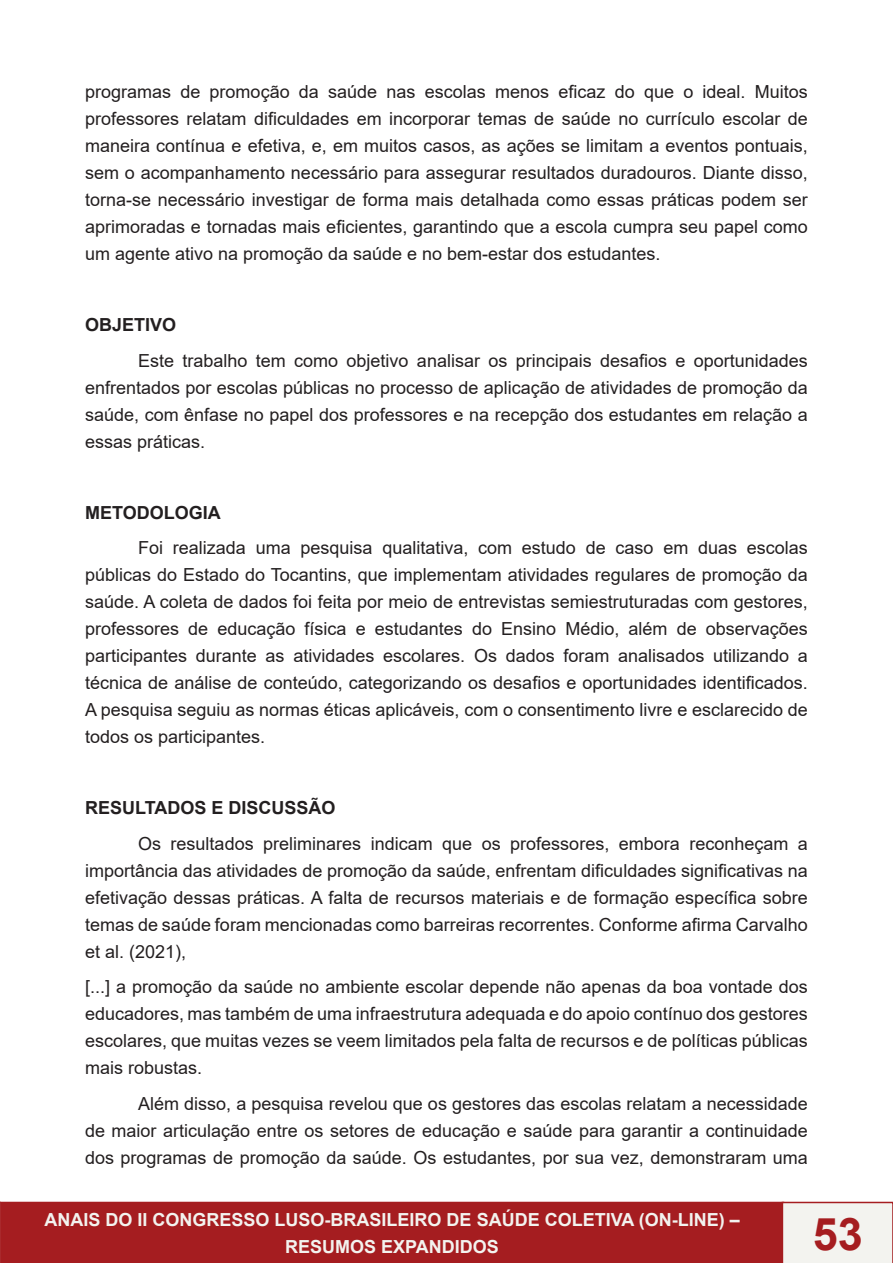
<style>
.page{position:relative;width:893px;height:1263px;background:#fff}
.page>*{position:absolute;margin:0;border:0;box-sizing:border-box;transform-origin:0 0}
.t1{font:700 45px "Arial";color:#a51d20}
.Normal__Web{font:18px/27px "Arial";color:#231f20;text-align:justify}
.t2{font:700 18px/27px "Arial";color:#f3f3ef;text-align:center}
.t3{font:700 18px "Arial";color:#231f20}
</style>
<div class="page">
<div style="left:1px;top:1202px;width:782px;height:60px;background:#a51d20"></div>
<div style="left:0;top:1202px;width:784px;height:61px;border:2px solid #a51d20"></div>
<svg style="left:0;top:1202px;width:1px;height:61px"></svg>
<div style="left:782px;top:1202px;width:111px;height:61px;background:#f3f3ef"></div>
<p class="Normal__Web" style="left:85px;top:78px;width:724px">programas de promoção da saúde nas escolas menos eficaz do que o ideal. Muitos professores relatam dificuldades em incorporar temas de saúde no currículo escolar de maneira contínua e efetiva, e, em muitos casos, as ações se limitam a eventos pontuais, sem o acompanhamento necessário para assegurar resultados duradouros. Diante disso, torna-se necessário investigar de forma mais detalhada como essas práticas podem ser aprimoradas e tornadas mais eficientes, garantindo que a escola cumpra seu papel como um agente ativo na promoção da saúde e no bem-estar dos estudantes.</p>
<p class="t3" style="left:85px;top:312px;width:93px">OBJETIVO</p>
<p class="Normal__Web" style="left:85px;top:347px;width:724px;text-indent:53px">Este trabalho tem como objetivo analisar os principais desafios e oportunidades enfrentados por escolas públicas no processo de aplicação de atividades de promoção da saúde, com ênfase no papel dos professores e na recepção dos estudantes em relação a essas práticas.</p>
<p class="t3" style="left:85px;top:500px;width:137px">METODOLOGIA</p>
<p class="Normal__Web" style="left:85px;top:534px;width:724px;text-indent:53px">Foi realizada uma pesquisa qualitativa, com estudo de caso em duas escolas públicas do Estado do Tocantins, que implementam atividades regulares de promoção da saúde. A coleta de dados foi feita por meio de entrevistas semiestruturadas com gestores, professores de educação física e estudantes do Ensino Médio, além de observações participantes durante as atividades escolares. Os dados foram analisados utilizando a técnica de análise de conteúdo, categorizando os desafios e oportunidades identificados.<br>A pesquisa seguiu as normas éticas aplicáveis, com o consentimento livre e esclarecido de todos os participantes.</p>
<p class="t3" style="left:85px;top:795px;width:252px">RESULTADOS E DISCUSSÃO</p>
<p class="Normal__Web" style="left:85px;top:830px;width:724px;text-indent:53px">Os resultados preliminares indicam que os professores, embora reconheçam a importância das atividades de promoção da saúde, enfrentam dificuldades significativas na efetivação dessas práticas. A falta de recursos materiais e de formação específica sobre temas de saúde foram mencionadas como barreiras recorrentes. Conforme afirma Carvalho et al. (2021),</p>
<p class="Normal__Web" style="left:85px;top:973px;width:724px">[...] a promoção da saúde no ambiente escolar depende não apenas da boa vontade dos educadores, mas também de uma infraestrutura adequada e do apoio contínuo dos gestores escolares, que muitas vezes se veem limitados pela falta de recursos e de políticas públicas mais robustas.</p>
<p class="Normal__Web" style="left:85px;top:1090px;width:724px;text-indent:53px">Além disso, a pesquisa revelou que os gestores das escolas relatam a necessidade de maior articulação entre os setores de educação e saúde para garantir a continuidade dos programas de promoção da saúde. Os estudantes, por sua vez, demonstraram uma</p>
<p class="t2" style="left:45px;top:1206px;width:697px">ANAIS DO II CONGRESSO LUSO-BRASILEIRO DE SAÚDE COLETIVA (ON-LINE) –<br>RESUMOS EXPANDIDOS</p>
<h1 class="t1" style="left:813px;top:1202px;width:52px">53</h1>
</div>
